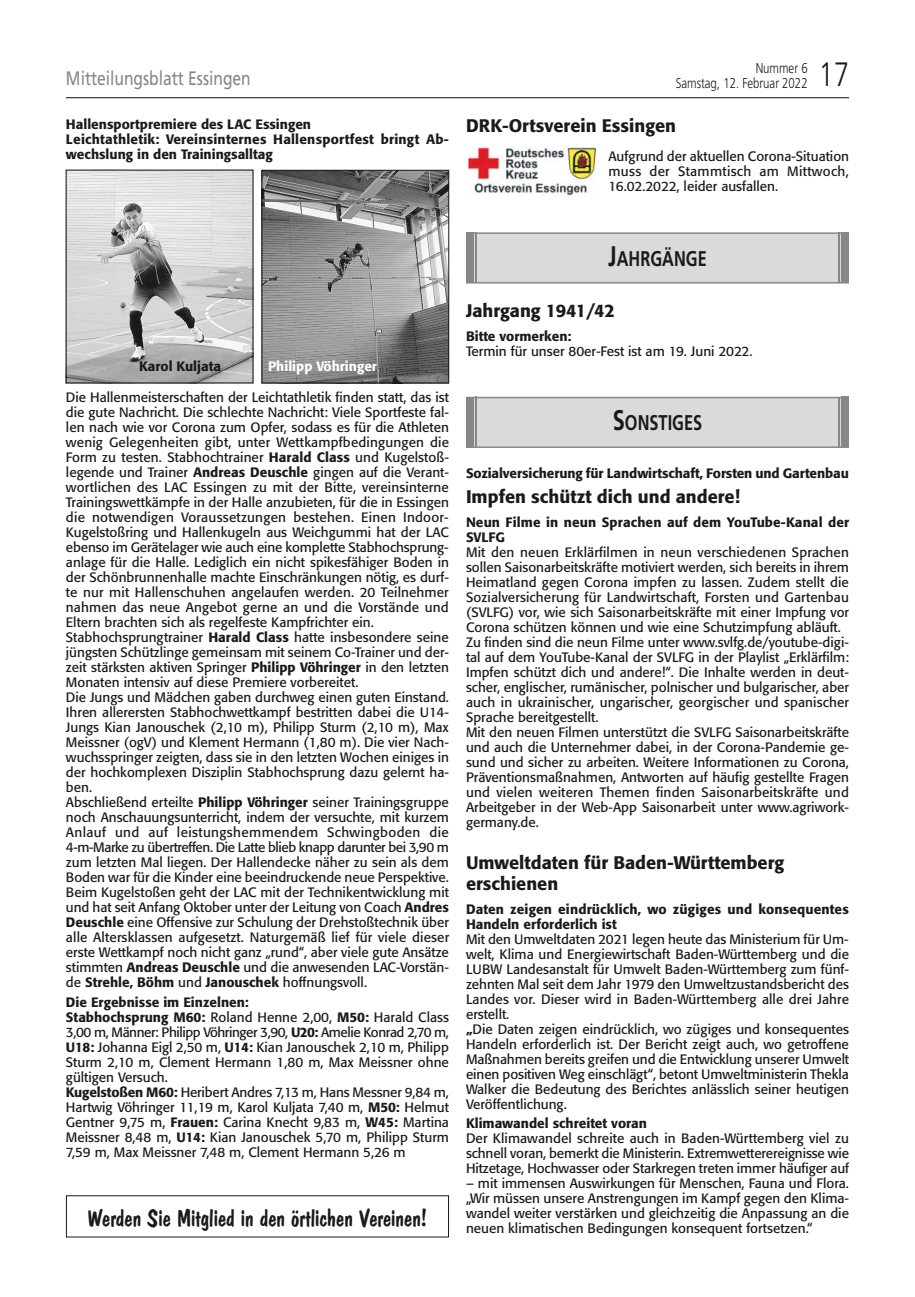
<style>
.page{position:relative;width:915px;height:1297px;background:#fff}
.page>*{position:absolute;margin:0;border:0;box-sizing:border-box;transform-origin:0 0}
.t1{font:300 33.75px "Frutiger";color:#1a1a18;scale:.8 1}
.t2{font:24px "Dom Casual D";color:#1a1a18}
.t3{font:700 21.3px "Frutiger";color:#1a1a18;scale:.77 1}
.t4{font:19.5px "Frutiger";color:#868786;scale:.8 1}
.t5{font:500 18px/21px "Formata";color:#1a1a18}
.t6{font:300 14.25px "Frutiger";color:#1a1a18;scale:.8 1}
.t7{font:13.5px/15px "Formata";color:#1a1a18}
.t8{font:500 13.5px/15px "Formata";color:#1a1a18}
.t9{font:500 13.5px "Formata";color:#fff}
.s1{font-weight:500}
.s2{font-size:28.35px}
</style>
<div class="page">
<hr style="left:66px;top:97px;width:782px;height:1px;background:#1a1a18">
<img style="left:68px;top:172px;width:183px;height:209px">
<div style="left:66px;top:170px;width:187px;height:213px;border:1px solid #1a1a18"></div>
<img style="left:263px;top:172px;width:184px;height:209px">
<div style="left:261px;top:170px;width:188px;height:213px;border:1px solid #1a1a18"></div>
<img style="left:467px;top:146px;width:129px;height:51px">
<div style="left:467px;top:234px;width:380px;height:48px;background:#d9dada"></div>
<div style="left:466px;top:232px;width:382px;height:52px;border:2px solid #868786"></div>
<div style="left:841px;top:232px;width:7px;height:51px;background:#868786"></div>
<hr style="left:837px;top:232px;width:2px;height:51px;background:#868786">
<div style="left:466px;top:232px;width:7px;height:51px;background:#868786"></div>
<hr style="left:475px;top:232px;width:1px;height:51px;background:#868786">
<div style="left:467px;top:398px;width:380px;height:48px;background:#d9dada"></div>
<div style="left:466px;top:397px;width:382px;height:51px;border:2px solid #868786"></div>
<div style="left:841px;top:397px;width:7px;height:50px;background:#868786"></div>
<hr style="left:837px;top:397px;width:2px;height:50px;background:#868786">
<div style="left:466px;top:397px;width:7px;height:50px;background:#868786"></div>
<hr style="left:475px;top:397px;width:1px;height:50px;background:#868786">
<p class="t6" style="left:755px;top:60px;width:66px">Nummer 6</p>
<h3 class="t4" style="left:66px;top:66px;width:232px">Mitteilungsblatt Essingen</h3>
<p class="t6" style="left:675px;top:75px;width:166px">Samstag, 12. Februar 2022</p>
<h1 class="t1" style="left:818px;top:55px;width:39px">17</h1>
<p class="t8" style="left:66px;top:116px;width:384px">Hallensportpremiere des LAC Essingen<br>Leichtathletik: Vereinsinternes Hallensportfest bringt Ab&shy;wechslung in den Trainingsalltag</p>
<h3 class="t5" style="left:466px;top:115px;width:211px">DRK-Ortsverein Essingen</h3>
<p class="t7" style="left:608px;top:149px;width:242px;text-align:justify">Aufgrund der aktuellen Corona-Situation muss der Stammtisch am Mittwoch, 16.02.2022, leider ausfallen.</p>
<p class="t8" style="left:139px;top:359px;width:83px">Karol Kuljata</p>
<p class="t9" style="left:268px;top:358px;width:110px">Philipp Vöhringer</p>
<p class="t7" style="left:66px;top:390px;width:384px">Die Hallenmeisterschaften der Leichtathletik finden statt, das ist die gute Nachricht. Die schlechte Nachricht: Viele Sportfeste fal&shy;len nach wie vor Corona zum Opfer, sodass es für die Athleten wenig Gelegenheiten gibt, unter Wettkampfbedingungen die Form zu testen. Stabhochtrainer <span class="s1">Harald Class</span> und Kugelstoß&shy;legende und Trainer <span class="s1">Andreas Deuschle</span> gingen auf die Verant&shy;wortlichen des LAC Essingen zu mit der Bitte, vereinsinterne Trainingswettkämpfe in der Halle anzubieten, für die in Essingen die notwendigen Voraussetzungen bestehen. Einen Indoor-Kugelstoßring und Hallenkugeln aus Weichgummi hat der LAC ebenso im Gerätelager wie auch eine komplette Stabhochsprung&shy;anlage für die Halle. Lediglich ein nicht spikesfähiger Boden in der Schönbrunnenhalle machte Einschränkungen nötig, es durf&shy;te nur mit Hallenschuhen angelaufen werden. 20 Teilnehmer nahmen das neue Angebot gerne an und die Vorstände und Eltern brachten sich als regelfeste Kampfrichter ein.<br>Stabhochsprungtrainer <span class="s1">Harald Class</span> hatte insbesondere seine jüngsten Schützlinge gemeinsam mit seinem Co-Trainer und der&shy;zeit stärksten aktiven Springer <span class="s1">Philipp Vöhringer</span> in den letzten Monaten intensiv auf diese Premiere vorbereitet.<br>Die Jungs und Mädchen gaben durchweg einen guten Einstand.<br>Ihren allerersten Stabhochwettkampf bestritten dabei die U14- Jungs Kian Janouschek (2,10 m), Philipp Sturm (2,10 m), Max Meissner (ogV) und Klement Hermann (1,80 m). Die vier Nach&shy;wuchsspringer zeigten, dass sie in den letzten Wochen einiges in der hochkomplexen Disziplin Stabhochsprung dazu gelernt ha&shy;ben.<br>Abschließend erteilte <span class="s1">Philipp Vöhringer</span> seiner Trainingsgruppe noch Anschauungsunterricht, indem der versuchte, mit kurzem Anlauf und auf leistungshemmendem Schwingboden die 4-m-Marke zu übertreffen. Die Latte blieb knapp darunter bei 3,90 m zum letzten Mal liegen. Der Hallendecke näher zu sein als dem Boden war für die Kinder eine beeindruckende neue Perspektive.<br>Beim Kugelstoßen geht der LAC mit der Technikentwicklung mit und hat seit Anfang Oktober unter der Leitung von Coach <span class="s1">Andres Deuschle</span> eine Offensive zur Schulung der Drehstoßtechnik über alle Altersklassen aufgesetzt. Naturgemäß lief für viele dieser erste Wettkampf noch nicht ganz „rund“, aber viele gute Ansätze stimmten <span class="s1">Andreas Deuschle</span> und die anwesenden LAC-Vorstän&shy;de <span class="s1">Strehle, Böhm</span> und <span class="s1">Janouschek</span> hoffnungsvoll.</p>
<p class="t7" style="left:66px;top:994px;width:384px"><span class="s1">Die Ergebnisse im Einzelnen:<br>Stabhochsprung M60:</span> Roland Henne 2,00, <span class="s1">M50:</span> Harald Class 3,00 m, Männer: Philipp Vöhringer 3,90, <span class="s1">U20:</span> Amelie Konrad 2,70 m, <span class="s1">U18:</span> Johanna Eigl 2,50 m, <span class="s1">U14:</span> Kian Janouschek 2,10 m, Philipp Sturm 2,10 m, Clement Hermann 1,80 m, Max Meissner ohne gültigen Versuch.<br><span class="s1">Kugelstoßen M60:</span> Heribert Andres 7,13 m, Hans Messner 9,84 m, Hartwig Vöhringer 11,19 m, Karol Kuljata 7,40 m, <span class="s1">M50:</span> Helmut Gentner 9,75 m, <span class="s1">Frauen:</span> Carina Knecht 9,83 m, <span class="s1">W45:</span> Martina Meissner 8,48 m, <span class="s1">U14:</span> Kian Janouschek 5,70 m, Philipp Sturm 7,59 m, Max Meissner 7,48 m, Clement Hermann 5,26 m</p>
<h2 class="t2" style="left:87px;top:1203px;width:341px">Werden Sie Mitglied in den örtlichen Vereinen!</h2>
<h3 class="t3" style="left:608px;top:246px;width:129px"><span class="s2">J</span>AHRGÄNGE</h3>
<h3 class="t5" style="left:466px;top:300px;width:150px">Jahrgang 1941/42</h3>
<p class="t8" style="left:466px;top:328px;width:107px">Bitte vormerken:</p>
<p class="t7" style="left:466px;top:343px;width:288px">Termin für unser 80er-Fest ist am 19. Juni 2022.</p>
<h3 class="t3" style="left:612px;top:410px;width:118px"><span class="s2">S</span>ONSTIGES</h3>
<p class="t8" style="left:466px;top:466px;width:384px">Sozialversicherung für Landwirtschaft, Forsten und Gartenbau</p>
<h3 class="t5" style="left:466px;top:486px;width:275px">Impfen schützt dich und andere!</h3>
<p class="t8" style="left:466px;top:514px;width:384px">Neun Filme in neun Sprachen auf dem YouTube-Kanal der<br>SVLFG</p>
<p class="t7" style="left:466px;top:544px;width:384px">Mit den neuen Erklärfilmen in neun verschiedenen Sprachen sollen Saisonarbeitskräfte motiviert werden, sich bereits in ihrem Heimatland gegen Corona impfen zu lassen. Zudem stellt die Sozialversicherung für Landwirtschaft, Forsten und Gartenbau (SVLFG) vor, wie sich Saisonarbeitskräfte mit einer Impfung vor Corona schützen können und wie eine Schutzimpfung abläuft.<br>Zu finden sind die neun Filme unter www.svlfg.de/youtube-digi&shy;tal auf dem YouTube-Kanal der SVLFG in der Playlist „Erklärfilm:<br>Impfen schützt dich und andere!“. Die Inhalte werden in deut&shy;scher, englischer, rumänischer, polnischer und bulgarischer, aber auch in ukrainischer, ungarischer, georgischer und spanischer Sprache bereitgestellt.<br>Mit den neuen Filmen unterstützt die SVLFG Saisonarbeitskräfte und auch die Unternehmer dabei, in der Corona-Pandemie ge&shy;sund und sicher zu arbeiten. Weitere Informationen zu Corona, Präventionsmaßnahmen, Antworten auf häufig gestellte Fragen und vielen weiteren Themen finden Saisonarbeitskräfte und Arbeitgeber in der Web-App Saisonarbeit unter www.agriwork&shy;germany.de.</p>
<h3 class="t5" style="left:466px;top:852px;width:319px">Umweltdaten für Baden-Württemberg erschienen</h3>
<p class="t8" style="left:466px;top:901px;width:384px">Daten zeigen eindrücklich, wo zügiges und konsequentes<br>Handeln erforderlich ist</p>
<p class="t7" style="left:466px;top:931px;width:384px">Mit den Umweltdaten 2021 legen heute das Ministerium für Um&shy;welt, Klima und Energiewirtschaft Baden-Württemberg und die LUBW Landesanstalt für Umwelt Baden-Württemberg zum fünf&shy;zehnten Mal seit dem Jahr 1979 den Umweltzustandsbericht des Landes vor. Dieser wird in Baden-Württemberg alle drei Jahre erstellt.<br><span class="s1">„</span>Die Daten zeigen eindrücklich, wo zügiges und konsequentes Handeln erforderlich ist. Der Bericht zeigt auch, wo getroffene Maßnahmen bereits greifen und die Entwicklung unserer Umwelt einen positiven Weg einschlägt“, betont Umweltministerin Thekla Walker die Bedeutung des Berichtes anlässlich seiner heutigen Veröffentlichung.</p>
<p class="t8" style="left:466px;top:1115px;width:182px">Klimawandel schreitet voran</p>
<p class="t7" style="left:466px;top:1130px;width:384px;text-align:justify">Der Klimawandel schreite auch in Baden-Württemberg viel zu schnell voran, bemerkt die Ministerin. Extremwetterereignisse wie Hitzetage, Hochwasser oder Starkregen treten immer häufiger auf</p>
<p class="t7" style="left:466px;top:1175px;width:384px;text-align:justify">– mit immensen Auswirkungen für Menschen, Fauna und Flora. „Wir müssen unsere Anstrengungen im Kampf gegen den Klima&shy;wandel weiter verstärken und gleichzeitig die Anpassung an die neuen klimatischen Bedingungen konsequent fortsetzen.“</p>
</div>
